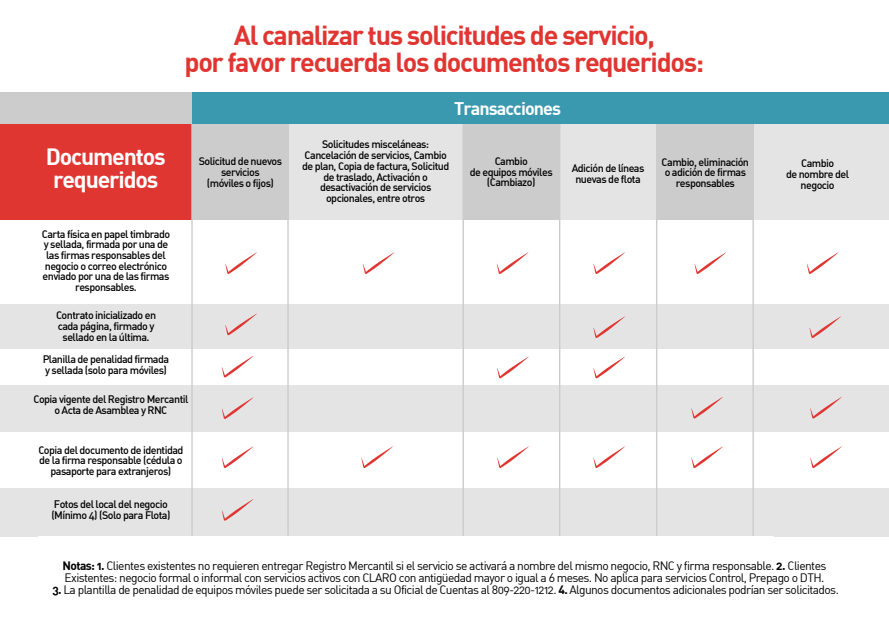
<style>
.page{position:relative;width:889px;height:625px;background:#fff}
.page>*{position:absolute;margin:0;border:0;box-sizing:border-box;transform-origin:0 0}
.t1{font:26.8px/26.8px "DIN Bold";letter-spacing:-.05em;color:#e03632;text-align:center}
.t2{font:23.2px/23.2px "DIN Bold";letter-spacing:-.05em;color:#fff;text-align:center}
.t3{font:18px "DIN Bold";letter-spacing:-.05em;color:#fff}
.t4{font:12px/12px "DIN Regular Alternate";letter-spacing:-.05em;color:#000}
.t5{font:10.8px/10.8px "DIN Medium Alternate";letter-spacing:-.05em;color:#000;text-align:center}
.s1{font-family:"DIN Bold Alternate"}
.s2{font-family:"DIN";font-weight:700}
</style>
<div class="page">
<div style="left:0;top:92px;width:192px;height:32px;background:#ccc"></div>
<div style="left:0;top:304px;width:889px;height:52px;background:#e4e4e4"></div>
<div style="left:0;top:384px;width:889px;height:49px;background:#e4e4e4"></div>
<div style="left:0;top:488px;width:889px;height:48px;background:#e4e4e4"></div>
<div style="left:0;top:432px;width:889px;height:35px;background:#fff"></div>
<div style="left:0;top:349px;width:889px;height:35px;background:#fff"></div>
<div style="left:0;top:124px;width:192px;height:95px;background:#e03632"></div>
<div style="left:192px;top:124px;width:97px;height:95px;background:#ccc"></div>
<div style="left:463px;top:124px;width:97px;height:95px;background:#ccc"></div>
<div style="left:289px;top:124px;width:174px;height:95px;background:#e4e4e4"></div>
<div style="left:560px;top:124px;width:97px;height:95px;background:#e4e4e4"></div>
<div style="left:657px;top:124px;width:97px;height:95px;background:#ccc"></div>
<div style="left:754px;top:124px;width:135px;height:95px;background:#e4e4e4"></div>
<svg style="left:225px;top:252px;width:32px;height:22px"></svg>
<svg style="left:225px;top:313px;width:32px;height:22px"></svg>
<svg style="left:363px;top:252px;width:31px;height:22px"></svg>
<svg style="left:497px;top:252px;width:31px;height:22px"></svg>
<svg style="left:593px;top:252px;width:32px;height:22px"></svg>
<svg style="left:593px;top:316px;width:32px;height:22px"></svg>
<svg style="left:809px;top:316px;width:32px;height:22px"></svg>
<svg style="left:593px;top:356px;width:32px;height:22px"></svg>
<svg style="left:497px;top:356px;width:32px;height:22px"></svg>
<svg style="left:593px;top:446px;width:32px;height:22px"></svg>
<svg style="left:691px;top:446px;width:32px;height:22px"></svg>
<svg style="left:691px;top:397px;width:32px;height:21px"></svg>
<svg style="left:810px;top:446px;width:32px;height:22px"></svg>
<svg style="left:810px;top:397px;width:32px;height:21px"></svg>
<svg style="left:497px;top:446px;width:32px;height:22px"></svg>
<svg style="left:361px;top:446px;width:32px;height:22px"></svg>
<svg style="left:222px;top:446px;width:31px;height:22px"></svg>
<svg style="left:222px;top:397px;width:31px;height:22px"></svg>
<svg style="left:222px;top:356px;width:31px;height:21px"></svg>
<svg style="left:222px;top:499px;width:31px;height:21px"></svg>
<svg style="left:694px;top:252px;width:32px;height:22px"></svg>
<svg style="left:807px;top:252px;width:31px;height:22px"></svg>
<hr style="left:191px;top:93px;width:2px;height:442px;background:#ccc">
<hr style="left:287px;top:93px;width:2px;height:442px;background:#ccc">
<hr style="left:463px;top:93px;width:1px;height:442px;background:#ccc">
<hr style="left:559px;top:93px;width:1px;height:442px;background:#ccc">
<hr style="left:656px;top:93px;width:1px;height:442px;background:#ccc">
<hr style="left:752px;top:93px;width:2px;height:442px;background:#ccc">
<div style="left:192px;top:92px;width:697px;height:32px;background:#3a99af"></div>
<h1 class="t1" style="left:185px;top:21px;width:521px">Al canalizar tus solicitudes de servicio,<br>por favor recuerda los documentos requeridos:</h1>
<h2 class="t2" style="left:46px;top:144px;width:121px">Documentos requeridos</h2>
<p class="t5" style="left:199px;top:155px;width:85px">Solicitud de nuevos servicios<br>(móviles o fijos)</p>
<p class="t5" style="left:42px;top:228px;width:130px">Carta física en papel timbrado y sellada, firmada por una de las firmas responsables del negocio o correo electrónico enviado por una de las firmas responsables.</p>
<p class="t5" style="left:56px;top:309px;width:102px">Contrato inicializado en cada página, firmado y sellado en la última.</p>
<p class="t5" style="left:43px;top:353px;width:128px;text-align:left">Planilla de penalidad firmada y sellada (solo para móviles)</p>
<p class="t5" style="left:33px;top:393px;width:157px">Copia vigente del Registro Mercantil o Acta de Asamblea y RNC</p>
<p class="t5" style="left:38px;top:444px;width:147px">Copia del documento de identidad de la firma responsable (cédula o pasaporte para extranjeros)</p>
<p class="t5" style="left:51px;top:498px;width:121px;text-align:left">Fotos del local del negocio (Mínimo 4) (Solo para Flota)</p>
<h3 class="t3" style="left:454px;top:97px;width:109px">Transacciones</h3>
<p class="t5" style="left:302px;top:139px;width:149px">Solicitudes misceláneas:<br>Cancelación de servicios, Cambio de plan, Copia de factura, Solicitud de traslado, Activación o desactivación de servicios opcionales, entre otros</p>
<p class="t5" style="left:470px;top:155px;width:84px">Cambio<br>de equipos móviles (Cambiazo)</p>
<p class="t5" style="left:572px;top:162px;width:74px">Adición de líneas nuevas de flota</p>
<p class="t5" style="left:662px;top:156px;width:89px">Cambio, eliminación o adición de firmas responsables</p>
<p class="t5" style="left:786px;top:157px;width:65px">Cambio<br>de nombre del negocio</p>
<p class="t4" style="left:63px;top:559px;width:765px"><span class="s1">Notas: 1.</span> Clientes existentes no requieren entregar Registro Mercantil si el servicio se activará a nombre del mismo negocio, RNC y firma responsable. <span class="s1">2.</span> Clientes<br>Existentes: negocio formal o informal con servicios activos con CLARO con antigüedad mayor o igual a 6 meses. No aplica para servicios Control, Prepago o DTH.</p>
<p class="t4" style="left:52px;top:583px;width:788px"><span class="s1">3.</span> La plantilla de penalidad de equipos móviles puede ser solicitada a su Oficial de Cuentas al 809-220-1212. <span class="s2">4.</span> Algunos documentos adicionales podrían ser solicitados.</p>
</div>
